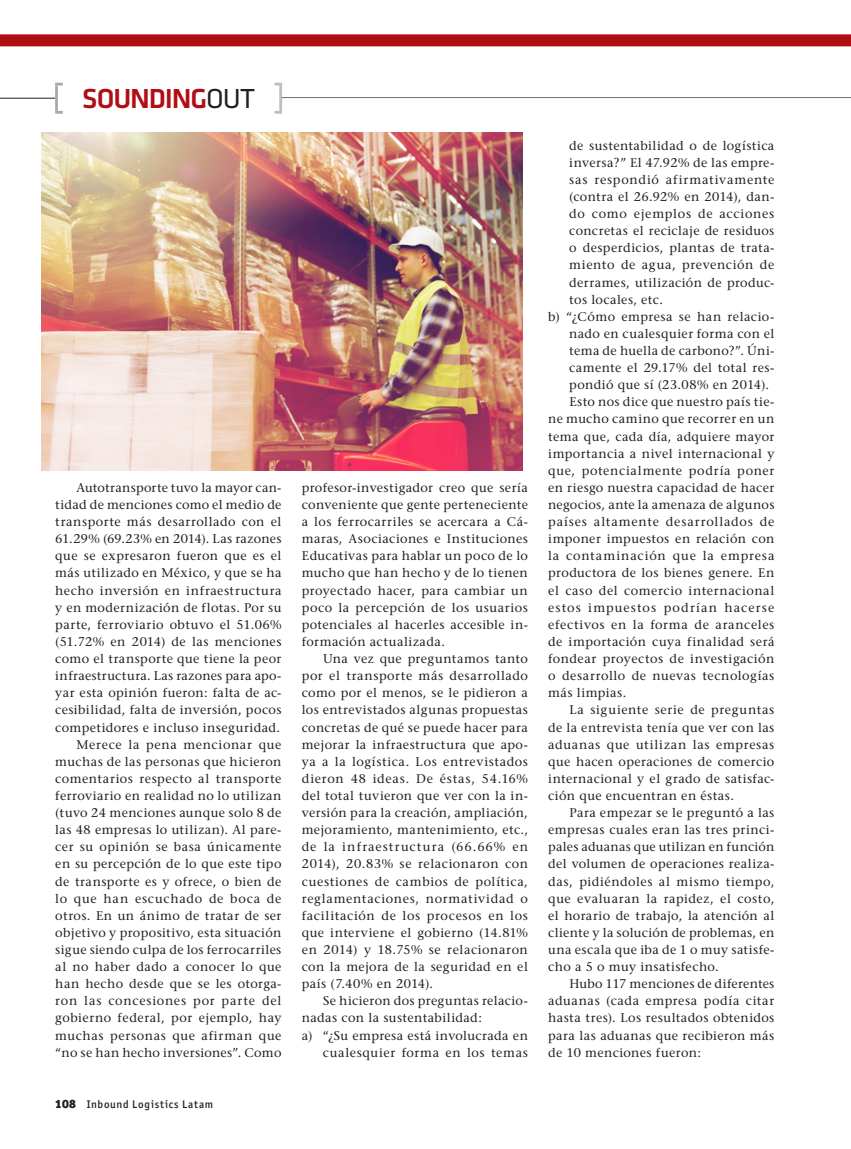
<style>
.page{position:relative;width:851px;height:1149px;background:#fff}
.page>*{position:absolute;margin:0;border:0;box-sizing:border-box;transform-origin:0 0}
.t1{font:500 28.5px "Klavika";letter-spacing:-.04em;color:#b00d15}
.t2{font:500 12.6px/17.1px "Stone Serif Std";letter-spacing:.035em;color:#231f20;text-align:justify}
.t3{font:500 12.6px "Stone Serif Std";letter-spacing:.065em;color:#231f20}
.t4{font:500 12.6px "Stone Serif Std";letter-spacing:.055em;color:#231f20}
.t5{font:500 12.6px "Stone Serif Std";letter-spacing:.06em;color:#231f20}
.t6{font:500 12.6px "Stone Serif Std";letter-spacing:.085em;color:#231f20}
.t7{font:500 12.6px "Stone Serif Std";letter-spacing:.01em;color:#231f20}
.t8{font:500 11.1px "Officina Sans ITC Std";letter-spacing:.065em;color:#231f20}
.s1{font-weight:400;color:#231f20}
.s2{font-weight:900;font-size:12px}
</style>
<div class="page">
<div style="left:0;top:34px;width:850px;height:12px;background:#b00d15"></div>
<svg style="left:55px;top:83px;width:8px;height:31px"></svg>
<hr style="left:0;top:98px;width:55px;height:1px;background:#231f20">
<svg style="left:274px;top:83px;width:8px;height:31px"></svg>
<hr style="left:281px;top:97px;width:569px;height:1px;background:#6c6d70">
<img style="left:42px;top:132px;width:480px;height:338px">
<h1 class="t1" style="left:82px;top:82px;width:174px">SOUNDING<span class="s1">OUT</span></h1>
<p class="t2" style="left:55px;top:479px;width:228px;text-align:right">Autotransporte tuvo la mayor can&shy;tidad de menciones como el medio de transporte más desarrollado con el 61.29% (69.23% en 2014). Las razones que se expresaron fueron que es el más utilizado en México, y que se ha hecho inversión en infraestructura y en modernización de flotas. Por su parte, ferroviario obtuvo el 51.06% (51.72% en 2014) de las menciones como el transporte que tiene la peor infraestructura. Las razones para apo&shy;yar esta opinión fueron: falta de ac&shy;cesibilidad, falta de inversión, pocos competidores e incluso inseguridad.<br>Merece la pena mencionar que muchas de las personas que hicieron comentarios respecto al transporte ferroviario en realidad no lo utilizan (tuvo 24 menciones aunque solo 8 de las 48 empresas lo utilizan). Al pare&shy;cer su opinión se basa únicamente en su percepción de lo que este tipo de transporte es y ofrece, o bien de lo que han escuchado de boca de otros. En un ánimo de tratar de ser objetivo y propositivo, esta situación sigue siendo culpa de los ferrocarriles al no haber dado a conocer lo que han hecho desde que se les otorga&shy;ron las concesiones por parte del gobierno federal, por ejemplo, hay muchas personas que afirman que “no se han hecho inversiones”. Como</p>
<p class="t2" style="left:302px;top:479px;width:228px">profesor-investigador creo que sería conveniente que gente perteneciente a los ferrocarriles se acercara a Cá&shy;maras, Asociaciones e Instituciones Educativas para hablar un poco de lo mucho que han hecho y de lo tienen proyectado hacer, para cambiar un poco la percepción de los usuarios potenciales al hacerles accesible in&shy;formación actualizada.</p>
<p class="t2" style="left:302px;top:650px;width:228px;text-indent:21px">Una vez que preguntamos tanto por el transporte más desarrollado como por el menos, se le pidieron a los entrevistados algunas propuestas concretas de qué se puede hacer para mejorar la infraestructura que apo&shy;ya a la logística. Los entrevistados dieron 48 ideas. De éstas, 54.16% del total tuvieron que ver con la in&shy;versión para la creación, ampliación, mejoramiento, mantenimiento, etc., de la infraestructura (66.66% en 2014), 20.83% se relacionaron con cuestiones de cambios de política, reglamentaciones, normatividad o facilitación de los procesos en los que interviene el gobierno (14.81% en 2014) y 18.75% se relacionaron con la mejora de la seguridad en el país (7.40% en 2014).</p>
<p class="t2" style="left:323px;top:992px;width:206px">Se hicieron dos preguntas relacio-</p>
<p class="t2" style="left:302px;top:1009px;width:182px">nadas con la sustentabilidad:</p>
<p class="t2" style="left:302px;top:1026px;width:228px">a) “¿Su empresa está involucrada en</p>
<p class="t2" style="left:323px;top:1043px;width:207px">cualesquier forma en los temas</p>
<p class="t8" style="left:55px;top:1097px;width:159px"><span class="s2">108</span> Inbound Logistics Latam</p>
<p class="t2" style="left:569px;top:137px;width:207px">de sustentabilidad o de logística</p>
<p class="t2" style="left:569px;top:154px;width:207px">inversa?” El 47.92% de las empre-</p>
<p class="t3" style="left:569px;top:172px;width:207px">sas respondió afirmativamente</p>
<p class="t2" style="left:569px;top:188px;width:207px">(contra el 26.92% en 2014), dan-</p>
<p class="t4" style="left:569px;top:206px;width:207px">do como ejemplos de acciones</p>
<p class="t2" style="left:569px;top:222px;width:207px">concretas el reciclaje de residuos</p>
<p class="t2" style="left:569px;top:239px;width:207px">o desperdicios, plantas de trata-</p>
<p class="t2" style="left:569px;top:256px;width:207px">miento de agua, prevención de</p>
<p class="t2" style="left:569px;top:273px;width:207px">derrames, utilización de produc-</p>
<p class="t2" style="left:569px;top:291px;width:95px">tos locales, etc.</p>
<p class="t2" style="left:548px;top:308px;width:228px">b) “¿Cómo empresa se han relacio-</p>
<p class="t2" style="left:569px;top:325px;width:207px">nado en cualesquier forma con el</p>
<p class="t2" style="left:569px;top:342px;width:207px">tema de huella de carbono?”. Úni-</p>
<p class="t2" style="left:569px;top:359px;width:207px">camente el 29.17% del total res-</p>
<p class="t2" style="left:569px;top:376px;width:201px">pondió que sí (23.08% en 2014).</p>
<p class="t2" style="left:569px;top:393px;width:206px">Esto nos dice que nuestro país tie-</p>
<p class="t2" style="left:548px;top:410px;width:228px">ne mucho camino que recorrer en un</p>
<p class="t2" style="left:548px;top:427px;width:228px">tema que, cada día, adquiere mayor</p>
<p class="t2" style="left:548px;top:444px;width:228px">importancia a nivel internacional y</p>
<p class="t4" style="left:548px;top:463px;width:228px">que, potencialmente podría poner</p>
<p class="t2" style="left:548px;top:479px;width:228px">en riesgo nuestra capacidad de hacer</p>
<p class="t2" style="left:548px;top:496px;width:228px">negocios, ante la amenaza de algunos</p>
<p class="t3" style="left:548px;top:514px;width:228px">países altamente desarrollados de</p>
<p class="t2" style="left:548px;top:530px;width:228px">imponer impuestos en relación con</p>
<p class="t3" style="left:548px;top:548px;width:228px">la contaminación que la empresa</p>
<p class="t2" style="left:548px;top:564px;width:228px">productora de los bienes genere. En</p>
<p class="t2" style="left:548px;top:581px;width:228px">el caso del comercio internacional</p>
<p class="t6" style="left:548px;top:599px;width:228px">estos impuestos podrían hacerse</p>
<p class="t2" style="left:548px;top:615px;width:228px">efectivos en la forma de aranceles</p>
<p class="t2" style="left:548px;top:633px;width:228px">de importación cuya finalidad será</p>
<p class="t2" style="left:548px;top:650px;width:228px">fondear proyectos de investigación</p>
<p class="t2" style="left:548px;top:667px;width:228px">o desarrollo de nuevas tecnologías</p>
<p class="t2" style="left:548px;top:684px;width:80px">más limpias.</p>
<p class="t2" style="left:569px;top:701px;width:206px">La siguiente serie de preguntas</p>
<p class="t2" style="left:548px;top:718px;width:228px">de la entrevista tenía que ver con las</p>
<p class="t5" style="left:548px;top:736px;width:228px">aduanas que utilizan las empresas</p>
<p class="t2" style="left:548px;top:752px;width:228px">que hacen operaciones de comercio</p>
<p class="t2" style="left:548px;top:769px;width:228px">internacional y el grado de satisfac-</p>
<p class="t2" style="left:548px;top:786px;width:187px">ción que encuentran en éstas.</p>
<p class="t2" style="left:569px;top:804px;width:206px">Para empezar se le preguntó a las</p>
<p class="t2" style="left:548px;top:821px;width:228px">empresas cuales eran las tres princi-</p>
<p class="t2" style="left:548px;top:838px;width:228px">pales aduanas que utilizan en función</p>
<p class="t2" style="left:548px;top:855px;width:228px">del volumen de operaciones realiza-</p>
<p class="t2" style="left:548px;top:872px;width:228px">das, pidiéndoles al mismo tiempo,</p>
<p class="t2" style="left:548px;top:889px;width:228px">que evaluaran la rapidez, el costo,</p>
<p class="t2" style="left:548px;top:906px;width:228px">el horario de trabajo, la atención al</p>
<p class="t2" style="left:548px;top:923px;width:228px">cliente y la solución de problemas, en</p>
<p class="t2" style="left:548px;top:940px;width:228px">una escala que iba de 1 o muy satisfe-</p>
<p class="t2" style="left:548px;top:957px;width:172px">cho a 5 o muy insatisfecho.</p>
<p class="t7" style="left:569px;top:976px;width:206px">Hubo 117 menciones de diferentes</p>
<p class="t2" style="left:548px;top:992px;width:228px">aduanas (cada empresa podía citar</p>
<p class="t2" style="left:548px;top:1009px;width:228px">hasta tres). Los resultados obtenidos</p>
<p class="t2" style="left:548px;top:1026px;width:228px">para las aduanas que recibieron más</p>
<p class="t2" style="left:548px;top:1043px;width:154px">de 10 menciones fueron:</p>
</div>
